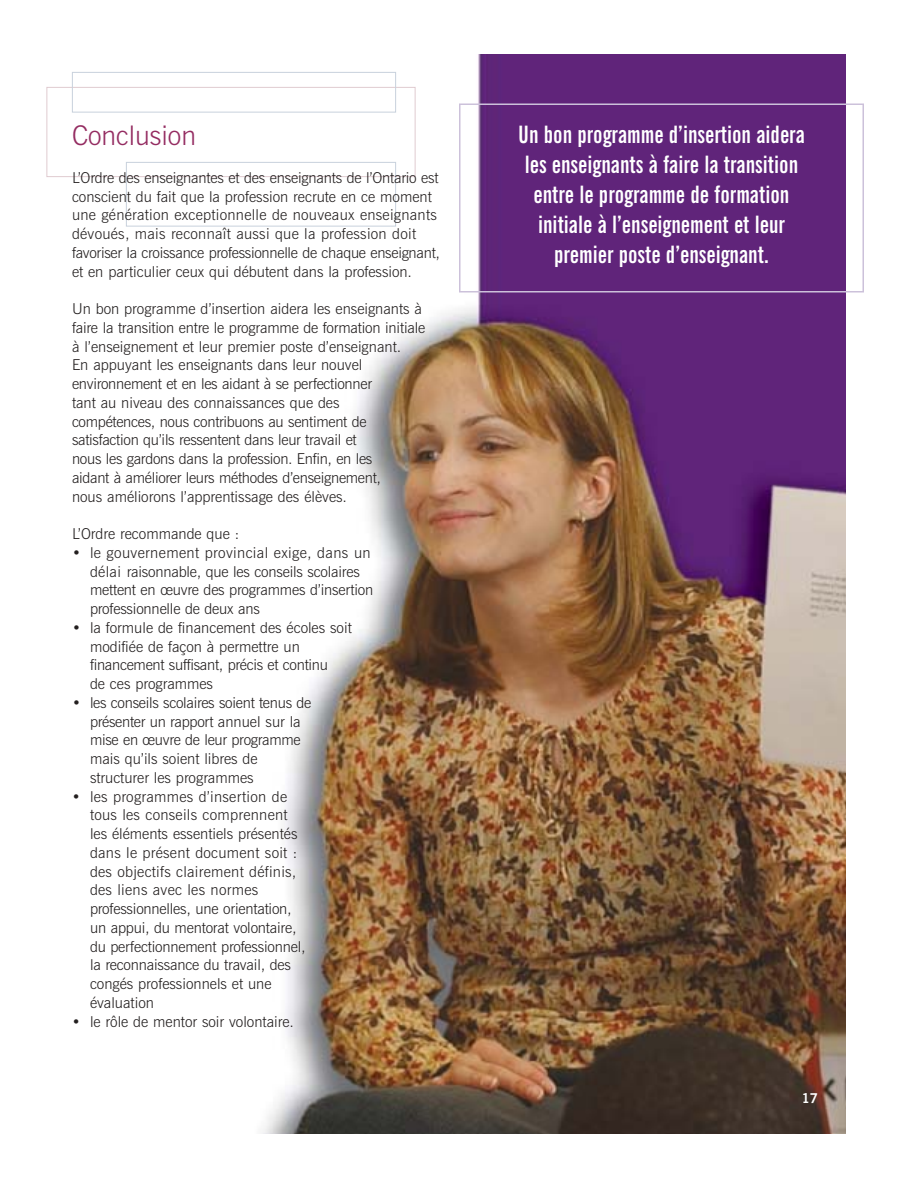
<style>
.page{position:relative;width:918px;height:1188px;background:#fff}
.page>*{position:absolute;margin:0;border:0;box-sizing:border-box;transform-origin:0 0}
.t1{font:300 27px "News Gothic BT";color:#942c61}
.t2{font:700 extra-condensed 24px/30px "News Gothic BT";color:#fff;text-align:center}
.t3{font:300 15px/18.8px "News Gothic BT";color:#231f1f}
.t4{font:300 15px/18.8px "News Gothic BT";letter-spacing:-.02em;color:#231f1f}
.t5{font:700 13.5px "News Gothic BT";color:#fff}
</style>
<div class="page">
<img style="left:262px;top:54px;width:584px;height:1080px">
<svg style="left:72px;top:72px;width:324px;height:155px"></svg>
<div style="left:459px;top:104px;width:405px;height:188px;border:2px solid #ccc1da"></div>
<h1 class="t1" style="left:72px;top:126px;width:126px">Conclusion</h1>
<p class="t3" style="left:72px;top:170px;width:369px">L’Ordre des enseignantes et des enseignants de l’Ontario est conscient du fait que la profession recrute en ce moment une génération exceptionnelle de nouveaux enseignants dévoués, mais reconnaît aussi que la profession doit favoriser la croissance professionnelle de chaque enseignant, et en particulier ceux qui débutent dans la profession.</p>
<p class="t3" style="left:72px;top:301px;width:355px">Un bon programme d’insertion aidera les enseignants à faire la transition entre le programme de formation initiale à l’enseignement et leur premier poste d’enseignant.<br>En appuyant les enseignants dans leur nouvel environnement et en les aidant à se perfectionner<br>tant au niveau des connaissances que des compétences, nous contribuons au sentiment de satisfaction qu’ils ressentent dans leur travail et<br>nous les gardons dans la profession. Enfin, en les<br>aidant à améliorer leurs méthodes d’enseignement,<br>nous améliorons l’apprentissage des élèves.</p>
<p class="t3" style="left:72px;top:526px;width:169px">L’Ordre recommande que :</p>
<p class="t3" style="left:90px;top:545px;width:285px;text-indent:-18px">• le gouvernement provincial exige, dans un délai raisonnable, que les conseils scolaires mettent en œuvre des programmes d’insertion professionnelle de deux ans</p>
<p class="t3" style="left:90px;top:620px;width:263px;text-indent:-18px">• la formule de financement des écoles soit modifiée de façon à permettre un financement suffisant, précis et continu<br>de ces programmes</p>
<p class="t4" style="left:90px;top:695px;width:223px;text-indent:-18px">• les conseils scolaires soient tenus de présenter un rapport annuel sur la mise en œuvre de leur programme mais qu’ils soient libres de structurer les programmes</p>
<p class="t3" style="left:90px;top:789px;width:217px;text-indent:-18px">• les programmes d’insertion de tous les conseils comprennent les éléments essentiels présentés dans le présent document soit : des objectifs clairement définis, des liens avec les normes professionnelles, une orientation, un appui, du mentorat volontaire, du perfectionnement professionnel, la reconnaissance du travail, des congés professionnels et une évaluation</p>
<p class="t3" style="left:72px;top:1014px;width:224px">• le rôle de mentor soir volontaire.</p>
<h2 class="t2" style="left:518px;top:123px;width:288px">Un bon programme d’insertion aidera les enseignants à faire la transition entre le programme de formation initiale à l’enseignement et leur premier poste d’enseignant.</h2>
<p class="t5" style="left:802px;top:1094px;width:18px">17</p>
</div>
